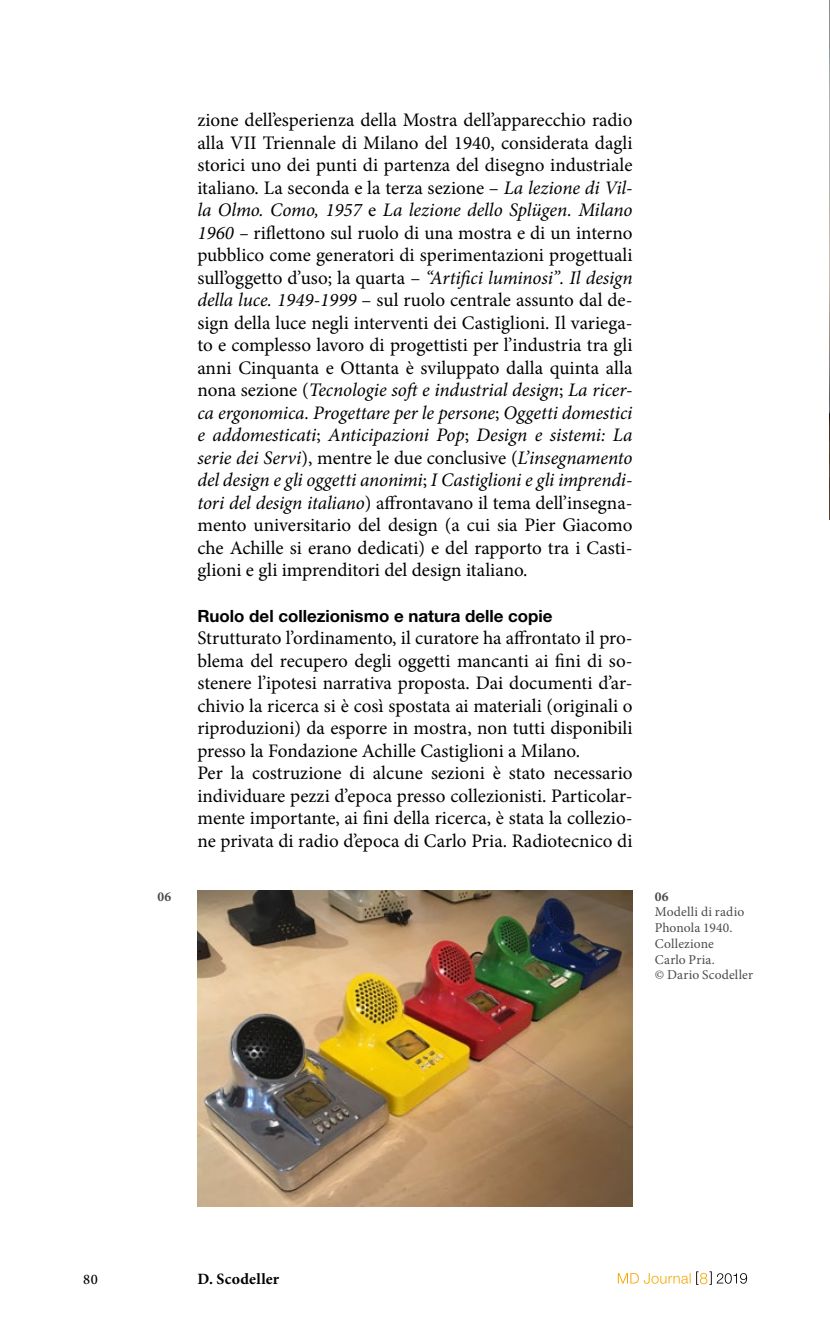
<style>
.page{position:relative;width:830px;height:1340px;background:#fff}
.page>*{position:absolute;margin:0;border:0;box-sizing:border-box;transform-origin:0 0}
.t1{font:19.12px/22.5px "Minion Pro";color:#000;text-align:justify}
.t2{font:700 16.88px "Helvetica Neue";color:#000}
.t3{font:700 15.75px "Minion Pro";letter-spacing:.02em;color:#000}
.t4{font:500 14.62px "Minion Pro";color:#000}
.t5{font:13.5px/15.8px "Minion Pro";letter-spacing:.01em;color:#4a4a49}
.t6{font:700 13.5px "Minion Pro";color:#4a4a49}
.s1{font-style:italic}
</style>
<div class="page">
<svg style="left:617px;top:1271px;width:129px;height:13px"></svg>
<img style="left:197px;top:890px;width:435px;height:316px">
<p class="t1" style="left:197px;top:109px;width:436px">zione dell’esperienza della Mostra dell’apparecchio radio alla VII Triennale di Milano del 1940, considerata dagli storici uno dei punti di partenza del disegno industriale italiano. La seconda e la terza sezione – <span class="s1">La lezione di Vil&shy;la Olmo. Como, 1957</span> e <span class="s1">La lezione dello Splügen. Milano 1960 –</span> riflettono sul ruolo di una mostra e di un interno pubblico come generatori di sperimentazioni progettuali sull’oggetto d’uso; la quarta – <span class="s1">“Artifici luminosi”. Il design della luce. 1949-1999</span> – sul ruolo centrale assunto dal de&shy;sign della luce negli interventi dei Castiglioni. Il variega&shy;to e complesso lavoro di progettisti per l’industria tra gli anni Cinquanta e Ottanta è sviluppato dalla quinta alla nona sezione (<span class="s1">Tecnologie soft e industrial design</span>; <span class="s1">La ricer&shy;ca ergonomica. Progettare per le persone</span>; <span class="s1">Oggetti domestici e addomesticati</span>; <span class="s1">Anticipazioni Pop</span>; <span class="s1">Design e sistemi: La serie dei Servi</span>), mentre le due conclusive (<span class="s1">L’insegnamento del design e gli oggetti anonimi</span>; <span class="s1">I Castiglioni e gli imprendi&shy;tori del design italiano</span>) affrontavano il tema dell’insegna&shy;mento universitario del design (a cui sia Pier Giacomo che Achille si erano dedicati) e del rapporto tra i Casti&shy;glioni e gli imprenditori del design italiano.</p>
<p class="t2" style="left:197px;top:605px;width:356px">Ruolo del collezionismo e natura delle copie</p>
<p class="t1" style="left:197px;top:627px;width:436px;text-align:left">Strutturato l’ordinamento, il curatore ha affrontato il pro&shy;blema del recupero degli oggetti mancanti ai fini di so&shy;stenere l’ipotesi narrativa proposta. Dai documenti d’ar&shy;chivio la ricerca si è così spostata ai materiali (originali o riproduzioni) da esporre in mostra, non tutti disponibili presso la Fondazione Achille Castiglioni a Milano.<br>Per la costruzione di alcune sezioni è stato necessario individuare pezzi d’epoca presso collezionisti. Particolar&shy;mente importante, ai fini della ricerca, è stata la collezio&shy;ne privata di radio d’epoca di Carlo Pria. Radiotecnico di</p>
<p class="t6" style="left:157px;top:886px;width:16px">06</p>
<p class="t6" style="left:654px;top:886px;width:15px">06</p>
<p class="t5" style="left:654px;top:904px;width:100px">Modelli di radio<br>Phonola 1940.<br>Collezione<br>Carlo Pria.<br>© Dario Scodeller</p>
<p class="t4" style="left:83px;top:1268px;width:16px">80</p>
<p class="t3" style="left:197px;top:1267px;width:83px">D. Scodeller</p>
</div>
